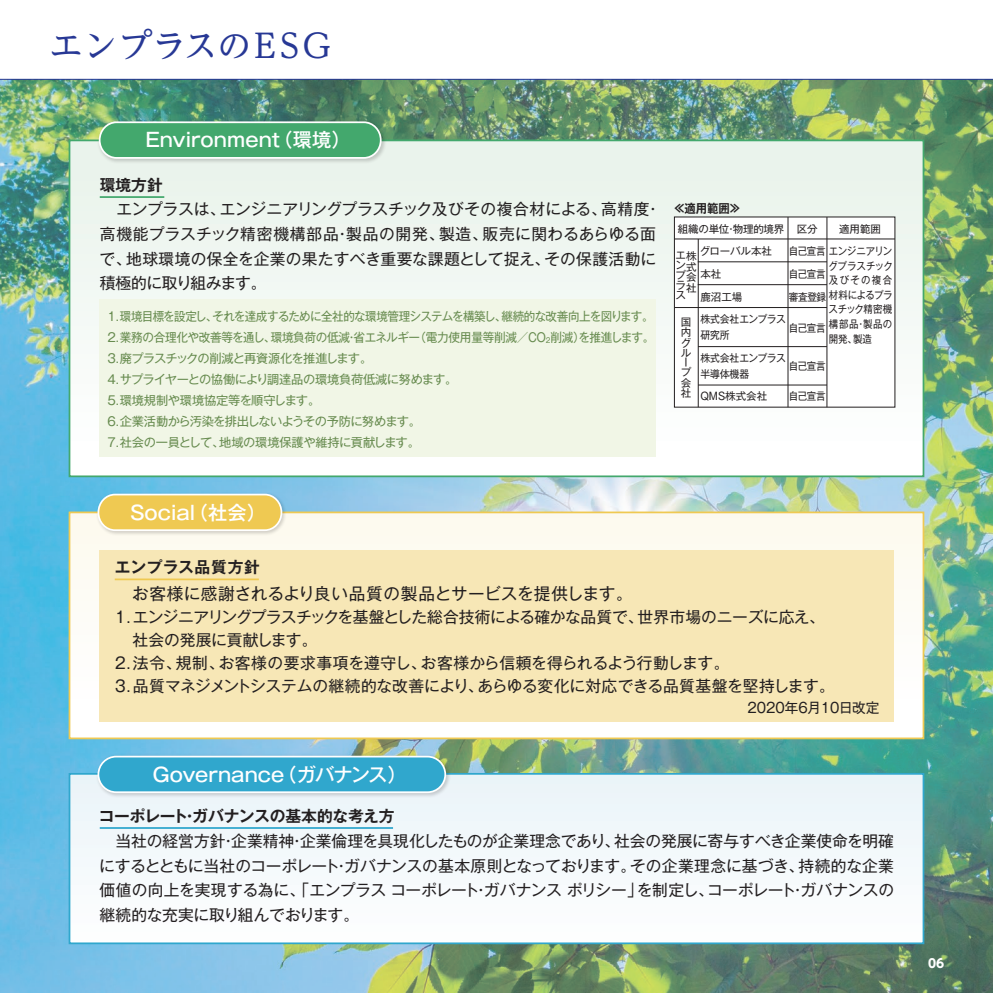
<style>
.page{position:relative;width:993px;height:993px;background:#fff}
.page>*{position:absolute;margin:0;border:0;box-sizing:border-box;transform-origin:0 0}
.t1{font:500 33.25px "UD Reimin Pro";letter-spacing:.035em;color:#273895}
.t2{font:500 19.25px "Gothic MB101 Pro";letter-spacing:-.005em;color:#fff}
.t3{font:16.62px "Gothic MB101 Pro";letter-spacing:.015em;color:#231f20}
.t4{font:15.75px/24.5px "Gothic MB101 Pro";letter-spacing:-.01em;color:#231f20;text-align:justify}
.t5{font:15.75px "Gothic MB101 Pro";letter-spacing:-.03em;color:#231f20}
.t6{font:700 15.75px "Gothic MB101 Pro De";letter-spacing:-.02em;color:#231f20}
.t7{font:700 15.75px "Gothic MB101 Pro De";letter-spacing:.03em;color:#231f20}
.t8{font:700 15.75px "Gothic MB101 Pro De";color:#231f20}
.t9{font:14px "Gothic MB101 Pro";color:#231f20}
.t10{font:12.25px/21px "Gothic MB101 Pro";letter-spacing:-.04em;color:#678b4f}
.t11{font:700 12.25px "Gothic MB101 Pro De";color:#231f20;scale:.93 1}
.t12{font:700 12.25px "UD Shin Go Pro";color:#fff}
.t13{font:10.5px/14.5px "Gothic MB101 Pro";letter-spacing:-.01em;color:#231f20;text-align:justify;scale:.9 1}
.t14{font:10.5px/10.2px "Gothic MB101 Pro";letter-spacing:-.01em;color:#231f20}
.t15{font:10.5px/22.8px "Gothic MB101 Pro";letter-spacing:-.01em;color:#231f20;scale:.93 1}
.s1{font-size:7.17px}
</style>
<div class="page">
<img style="left:0;top:80px;width:992px;height:912px">
<hr style="left:0;top:79px;width:992px;height:1px;background:#273895">
<div style="left:69px;top:512px;width:854px;height:226px;background:linear-gradient(to right,#fefdf7,#fdfbf3)"></div>
<div style="left:69px;top:511px;width:855px;height:228px;border:2px solid #efc952"></div>
<div style="left:99px;top:550px;width:794px;height:171px;background:#f7e7b6"></div>
<img style="left:94px;top:490px;width:195px;height:47px">
<svg style="left:97px;top:493px;width:185px;height:38px;background:#ebce6b"></svg>
<hr style="left:115px;top:578px;width:144px;height:2px;background:#efc952">
<div style="left:69px;top:773px;width:854px;height:170px;background:#f4f9fc"></div>
<div style="left:69px;top:772px;width:855px;height:171px;border:2px solid #30a7cd"></div>
<img style="left:94px;top:752px;width:358px;height:45px">
<svg style="left:97px;top:755px;width:349px;height:37px;background:#43aed0"></svg>
<hr style="left:100px;top:826px;width:293px;height:2px;background:#30a7cd">
<div style="left:69px;top:140px;width:854px;height:336px;background:linear-gradient(to bottom,#e8f2ea,#fefefd)"></div>
<div style="left:69px;top:139px;width:855px;height:338px;border:2px solid #43a86d"></div>
<img style="left:95px;top:118px;width:293px;height:47px">
<svg style="left:99px;top:121px;width:282px;height:38px;background:#58b07d"></svg>
<div style="left:100px;top:299px;width:555px;height:157px;background:#f1f6e6"></div>
<div style="left:673px;top:216px;width:222px;height:191px;background:#fff"></div>
<hr style="left:674px;top:238px;width:220px;height:1px;background:#231f20">
<hr style="left:697px;top:261px;width:129px;height:1px;background:#231f20">
<hr style="left:697px;top:284px;width:129px;height:1px;background:#231f20">
<hr style="left:674px;top:307px;width:152px;height:1px;background:#231f20">
<hr style="left:697px;top:346px;width:129px;height:1px;background:#231f20">
<hr style="left:697px;top:384px;width:129px;height:1px;background:#231f20">
<hr style="left:697px;top:239px;width:1px;height:168px;background:#231f20">
<hr style="left:787px;top:217px;width:1px;height:190px;background:#231f20">
<hr style="left:826px;top:217px;width:1px;height:190px;background:#231f20">
<hr style="left:100px;top:196px;width:64px;height:2px;background:#43a86d">
<h1 class="t1" style="left:50px;top:18px;width:282px">エンプラスのESG</h1>
<p class="t2" style="left:145px;top:124px;width:207px">Environment（環境）</p>
<p class="t8" style="left:100px;top:172px;width:64px">環境方針</p>
<p class="t4" style="left:99px;top:195px;width:562px;text-align:left;text-indent:17px">エンプラスは、エンジニアリングプラスチック及びその複合材による、高精度・高機能プラスチック精密機構部品・製品の開発、製造、販売に関わるあらゆる面で、地球環境の保全を企業の果たすべき重要な課題として捉え、その保護活動に積極的に取り組みます。</p>
<p class="t10" style="left:107px;top:304px;width:548px">1.環境目標を設定し、それを達成するために全社的な環境管理システムを構築し、継続的な改善向上を図ります。2.業務の合理化や改善等を通し、環境負荷の低減・省エネルギー（電力使用量等削減／ＣＯ<span class="s1">2</span>削減）を推進します。3.廃プラスチックの削減と再資源化を推進します。<br>4.サプライヤーとの協働により調達品の環境負荷低減に努めます。<br>5.環境規制や環境協定等を順守します。<br>6.企業活動から汚染を排出しないようその予防に努めます。<br>7.社会の一員として、地域の環境保護や維持に貢献します。</p>
<p class="t11" style="left:673px;top:198px;width:73px">≪適用範囲≫</p>
<p class="t14" style="left:677px;top:222px;width:108px">組織の単位・物理的境界</p>
<p class="t14" style="left:675px;top:249px;width:22px">エ株ンプラス</p>
<p class="t14" style="left:838px;top:222px;width:43px">適用範囲</p>
<p class="t14" style="left:796px;top:222px;width:22px">区分</p>
<p class="t13" style="left:788px;top:261px;width:43px;line-height:22.8px">自己宣言審査登録</p>
<p class="t13" style="left:788px;top:319px;width:42px">自己宣言</p>
<p class="t13" style="left:788px;top:357px;width:42px">自己宣言</p>
<p class="t13" style="left:788px;top:387px;width:42px">自己宣言</p>
<p class="t14" style="left:699px;top:238px;width:88px;line-height:22.8px">グローバル本社<br>本社<br>鹿沼工場<br>株式会社エンプラス</p>
<p class="t15" style="left:700px;top:322px;width:93px">研究所<br>株式会社エンプラス</p>
<p class="t15" style="left:700px;top:360px;width:73px">半導体機器<br>QMS株式会社</p>
<p class="t13" style="left:828px;top:242px;width:73px;text-indent:-40px">自己宣言エンジニアリングプラスチック及びその複合材料によるプラスチック精密機構部品・製品の開発、製造</p>
<p class="t14" style="left:686px;top:260px;width:12px;text-align:justify">式会社</p>
<p class="t14" style="left:680px;top:315px;width:12px">国内グループ会社</p>
<p class="t2" style="left:130px;top:496px;width:137px">Social（社会）</p>
<p class="t7" style="left:115px;top:553px;width:147px">エンプラス品質方針</p>
<p class="t3" style="left:115px;top:579px;width:519px">　お客様に感謝されるより良い品質の製品とサービスを提供します。</p>
<p class="t5" style="left:112px;top:604px;width:713px">１．エンジニアリングプラスチックを基盤とした総合技術による確かな品質で、世界市場のニーズに応え、</p>
<p class="t4" style="left:132px;top:625px;width:186px">社会の発展に貢献します。</p>
<p class="t4" style="left:112px;top:648px;width:618px">２．法令、規制、お客様の要求事項を遵守し、お客様から信頼を得られるよう行動します。</p>
<p class="t4" style="left:112px;top:671px;width:724px">３．品質マネジメントシステムの継続的な改善により、あらゆる変化に対応できる品質基盤を堅持します。</p>
<p class="t9" style="left:747px;top:695px;width:133px">2020年6月10日改定</p>
<p class="t2" style="left:153px;top:758px;width:255px">Governance（ガバナンス）</p>
<p class="t6" style="left:99px;top:803px;width:297px">コーポレート・ガバナンスの基本的な考え方</p>
<p class="t4" style="left:99px;top:826px;width:796px">　当社の経営方針・企業精神・企業倫理を具現化したものが企業理念であり、社会の発展に寄与すべき企業使命を明確にするとともに当社のコーポレート・ガバナンスの基本原則となっております。その企業理念に基づき、持続的な企業価値の向上を実現する為に、「エンプラス コーポレート・ガバナンス ポリシー」を制定し、コーポレート・ガバナンスの継続的な充実に取り組んでおります。</p>
<p class="t12" style="left:927px;top:953px;width:18px">06</p>
</div>
